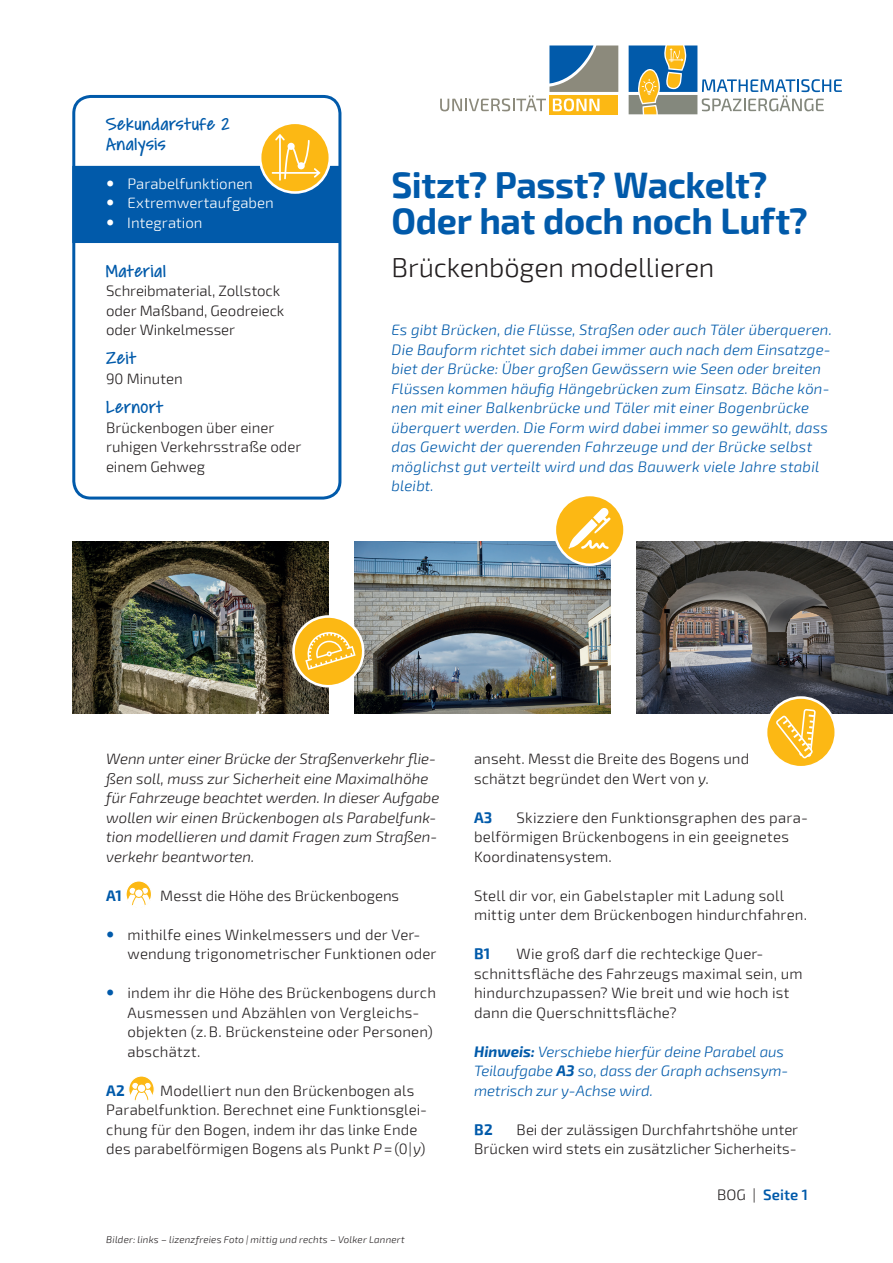
<style>
.page{position:relative;width:893px;height:1263px;background:#fff}
.page>*{position:absolute;margin:0;border:0;box-sizing:border-box;transform-origin:0 0}
.t1{font:700 36px/36px "Exo 2";letter-spacing:-.01em;color:#015aaa}
.t2{font:300 27px "Exo 2";letter-spacing:-.005em;color:#231f20}
.t3{font:19.5px/19.5px "Covered By Your Grace";letter-spacing:.025em;color:#015aaa;scale:1.1 1}
.t4{font:300 15px/19.5px "Exo 2";letter-spacing:.01em;color:#231f20}
.t5{font:italic 300 15px/19.5px "Exo 2";letter-spacing:.01em;color:#015aaa}
.t6{font:italic 300 15px/19.5px "Exo 2";color:#231f20}
.t7{font:300 15px/19.5px "Exo 2";letter-spacing:.005em;color:#fff}
.t8{font:600 15px "Exo 2";letter-spacing:.01em;color:#015aaa}
.t9{font:700 15px "Exo 2";color:#015aaa}
.t10{font:italic 300 9.75px "Exo 2";letter-spacing:.02em;color:#231f20}
.s1{font-style:italic}
.s2{font-weight:700}
.s3{font-weight:300;color:#231f20}
</style>
<div class="page">
<svg style="left:549px;top:111px;width:69px;height:3px"></svg>
<svg style="left:440px;top:45px;width:178px;height:66px"></svg>
<svg style="left:629px;top:45px;width:213px;height:69px"></svg>
<div style="left:72px;top:95px;width:269px;height:405px;border:3px solid #015aaa;border-radius:17px"></div>
<div style="left:72px;top:166px;width:268px;height:77px;background:#015aaa"></div>
<svg style="left:126px;top:881px;width:26px;height:26px"></svg>
<div style="left:129px;top:887px;width:7px;height:7px;background:#fff;border-radius:50%"></div>
<div style="left:129px;top:887px;width:7px;height:8px;border:1px solid #fcb814;border-radius:50%"></div>
<div style="left:141px;top:887px;width:8px;height:7px;background:#fff;border-radius:50%"></div>
<div style="left:141px;top:887px;width:8px;height:8px;border:1px solid #fcb814;border-radius:50%"></div>
<svg style="left:127px;top:892px;width:23px;height:14px"></svg>
<div style="left:135px;top:889px;width:8px;height:8px;background:#fff;border-radius:50%"></div>
<div style="left:134px;top:889px;width:9px;height:9px;border:1px solid #fcb814;border-radius:50%"></div>
<div style="left:125px;top:880px;width:27px;height:28px;border:1px solid #fff;border-radius:50%"></div>
<svg style="left:129px;top:1076px;width:25px;height:26px"></svg>
<div style="left:132px;top:1082px;width:7px;height:7px;background:#fff;border-radius:50%"></div>
<div style="left:131px;top:1082px;width:8px;height:8px;border:1px solid #fcb814;border-radius:50%"></div>
<div style="left:144px;top:1082px;width:7px;height:7px;background:#fff;border-radius:50%"></div>
<div style="left:144px;top:1082px;width:8px;height:8px;border:1px solid #fcb814;border-radius:50%"></div>
<svg style="left:130px;top:1087px;width:23px;height:14px"></svg>
<div style="left:137px;top:1084px;width:9px;height:8px;background:#fff;border-radius:50%"></div>
<div style="left:137px;top:1084px;width:9px;height:9px;border:1px solid #fcb814;border-radius:50%"></div>
<div style="left:128px;top:1075px;width:27px;height:28px;border:1px solid #fff;border-radius:50%"></div>
<img style="left:636px;top:541px;width:257px;height:172px">
<img style="left:354px;top:541px;width:257px;height:172px">
<img style="left:72px;top:541px;width:257px;height:172px">
<svg style="left:765px;top:696px;width:72px;height:70px"></svg>
<svg style="left:553px;top:496px;width:71px;height:70px"></svg>
<svg style="left:259px;top:124px;width:72px;height:70px"></svg>
<svg style="left:292px;top:615px;width:73px;height:72px;background:#dfb652"></svg>
<h3 class="t3" style="left:106px;top:116px;width:114px">Sekundarstufe 2<br>Analysis</h3>
<p class="t7" style="left:127px;top:174px;width:148px">Parabelfunktionen<br>Extremwertaufgaben<br>Integration</p>
<h3 class="t3" style="left:106px;top:262px;width:56px">Material</h3>
<p class="t4" style="left:106px;top:281px;width:180px">Schreibmaterial, Zollstock oder Maßband, Geodreieck oder Winkelmesser</p>
<h3 class="t3" style="left:106px;top:350px;width:29px">Zeit</h3>
<p class="t4" style="left:106px;top:369px;width:78px">90 Minuten</p>
<h3 class="t3" style="left:106px;top:399px;width:54px">Lernort</h3>
<p class="t4" style="left:106px;top:418px;width:197px">Brückenbogen über einer ruhigen Verkehrsstraße oder einem Gehweg</p>
<h1 class="t1" style="left:392px;top:169px;width:418px">Sitzt? Passt? Wackelt?<br>Oder hat doch noch Luft?</h1>
<h2 class="t2" style="left:392px;top:251px;width:324px">Brückenbögen modellieren</h2>
<p class="t5" style="left:392px;top:320px;width:442px">Es gibt Brücken, die Flüsse, Straßen oder auch Täler überqueren.<br>Die Bauform richtet sich dabei immer auch nach dem Einsatzge&shy;biet der Brücke: Über großen Gewässern wie Seen oder breiten Flüssen kommen häufig Hängebrücken zum Einsatz. Bäche kön&shy;nen mit einer Balkenbrücke und Täler mit einer Bogenbrücke überquert werden. Die Form wird dabei immer so gewählt, dass das Gewicht der querenden Fahrzeuge und der Brücke selbst möglichst gut verteilt wird und das Bauwerk viele Jahre stabil bleibt.</p>
<p class="t6" style="left:106px;top:749px;width:335px">Wenn unter einer Brücke der Straßenverkehr flie&shy;ßen soll, muss zur Sicherheit eine Maximalhöhe für Fahrzeuge beachtet werden. In dieser Aufgabe wollen wir einen Brückenbogen als Parabelfunk&shy;tion modellieren und damit Fragen zum Straßen&shy;verkehr beantworten.</p>
<p class="t9" style="left:106px;top:886px;width:17px">A1</p>
<p class="t4" style="left:160px;top:886px;width:240px">Messt die Höhe des Brückenbogens</p>
<p class="t4" style="left:128px;top:925px;width:310px">mithilfe eines Winkelmessers und der Ver&shy;wendung trigonometrischer Funktionen oder</p>
<p class="t4" style="left:128px;top:983px;width:310px">indem ihr die Höhe des Brückenbogens durch Ausmessen und Abzählen von Vergleichs&shy;objekten (z.B. Brückensteine oder Personen) abschätzt.</p>
<p class="t9" style="left:106px;top:1081px;width:20px">A2</p>
<p class="t4" style="left:106px;top:1081px;width:322px;text-indent:54px">Modelliert nun den Brückenbogen als Parabelfunktion. Berechnet eine Funktionsglei&shy;chung für den Bogen, indem ihr das linke Ende des parabelförmigen Bogens als Punkt <span class="s1">P</span>=(0|<span class="s1">y</span>)</p>
<p class="t10" style="left:106px;top:1234px;width:300px">Bilder: links – lizenzfreies Foto | mittig und rechts – Volker Lannert</p>
<p class="t4" style="left:474px;top:749px;width:277px">anseht. Messt die Breite des Bogens und schätzt begründet den Wert von <span class="s1">y</span>.</p>
<p class="t9" style="left:474px;top:808px;width:20px">A3</p>
<p class="t4" style="left:474px;top:808px;width:335px;text-indent:43px">Skizziere den Funktionsgraphen des para&shy;belförmigen Brückenbogens in ein geeignetes<br>Koordinatensystem.</p>
<p class="t4" style="left:474px;top:886px;width:334px">Stell dir vor, ein Gabelstapler mit Ladung soll mittig unter dem Brückenbogen hindurchfahren.</p>
<p class="t9" style="left:474px;top:945px;width:17px">B1</p>
<p class="t4" style="left:474px;top:944px;width:330px;text-indent:43px">Wie groß darf die rechteckige Quer&shy;schnittsfläche des Fahrzeugs maximal sein, um hindurchzupassen? Wie breit und wie hoch ist dann die Querschnittsfläche?</p>
<p class="t5" style="left:474px;top:1042px;width:316px"><span class="s2">Hinweis:</span> Verschiebe hierfür deine Parabel aus<br>Teilaufgabe <span class="s2">A3</span> so, dass der Graph achsensym&shy;metrisch zur y-Achse wird.</p>
<p class="t9" style="left:474px;top:1120px;width:20px">B2</p>
<p class="t4" style="left:474px;top:1120px;width:326px;text-align:right">Bei der zulässigen Durchfahrtshöhe unter<br>Brücken wird stets ein zusätzlicher Sicherheits-</p>
<p class="t8" style="left:717px;top:1186px;width:92px"><span class="s3">BOG |</span> Seite 1</p>
</div>
